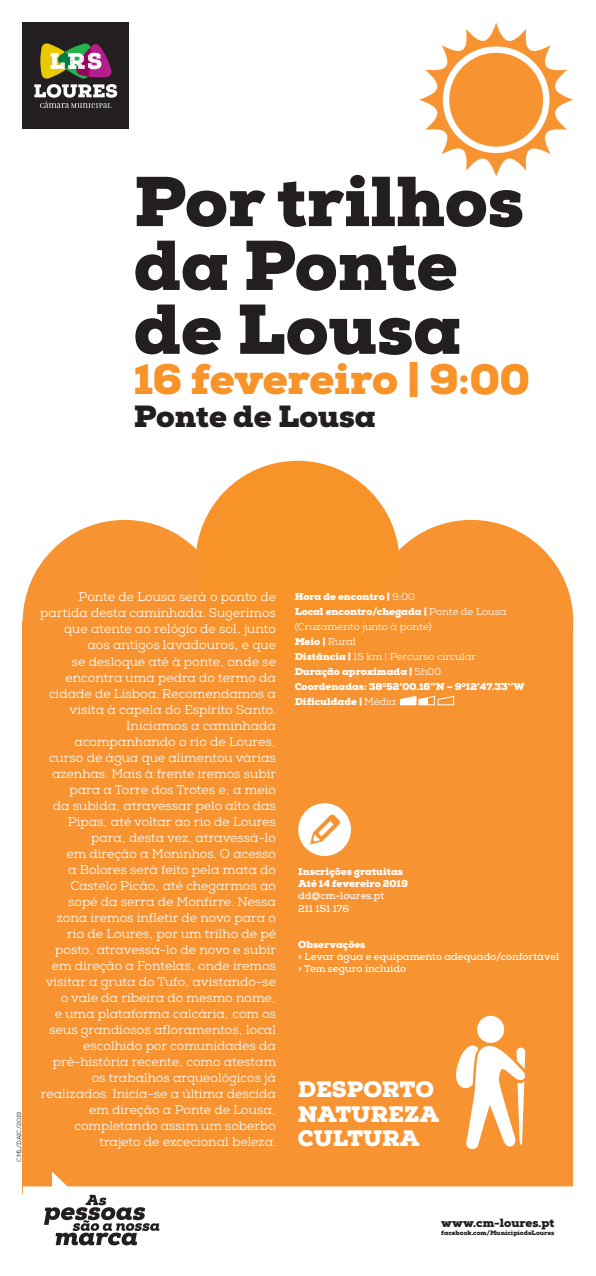
<style>
.page{position:relative;width:596px;height:1276px;background:#fff}
.page>*{position:absolute;margin:0;border:0;box-sizing:border-box;transform-origin:0 0}
.t1{font:900 70.4px "Nexa Slab";color:#231f20}
.t2{font:900 42.6px "Nexa Slab";color:#f79328}
.t3{font:900 30.6px "Nexa Slab";color:#231f20}
.t4{font:900 22.3px "Nexa Slab";color:#fff}
.t5{font:12.5px/16px "Nexa Slab";color:#fff;text-align:right}
.t6{font:900 11.9px "Nexa Slab";color:#231f20}
.t7{font:900 10px "Nexa Slab";color:#fff}
.t8{font:700 10px "Nexa Slab";color:#fff}
.t9{font:10px "Nexa Slab";color:#fff}
.t10{font:700 9.9px "Nexa Slab";color:#fff}
.t11{font:900 6.3px "Nexa Slab";color:#231f20}
.t12{font:6px "Nexa Slab";color:#231f20}
.s1{font-weight:400}
.s2{font-weight:900}
</style>
<div class="page">
<div style="left:23px;top:23px;width:106px;height:106px;background:#231f20"></div>
<svg style="left:34px;top:43px;width:83px;height:65px"></svg>
<div style="left:23px;top:622px;width:549px;height:571px;background:#f79330"></div>
<div style="left:23px;top:520px;width:203px;height:203px;background:#f79330;border-radius:50%"></div>
<div style="left:369px;top:520px;width:204px;height:203px;background:#f79330;border-radius:50%"></div>
<div style="left:195px;top:461px;width:204px;height:203px;background:#f79328;border-radius:50%"></div>
<div style="left:298px;top:803px;width:53px;height:53px;background:#fff;border-radius:50%"></div>
<svg style="left:310px;top:814px;width:30px;height:30px"></svg>
<div style="left:477px;top:1016px;width:27px;height:27px;background:#fff;border-radius:50%"></div>
<svg style="left:456px;top:1045px;width:69px;height:105px"></svg>
<svg style="left:400px;top:695px;width:54px;height:10px"></svg>
<svg style="left:419px;top:23px;width:154px;height:154px"></svg>
<svg style="left:442px;top:46px;width:107px;height:107px"></svg>
<div style="left:449px;top:53px;width:93px;height:94px;background:#f79330;border-radius:50%"></div>
<svg style="left:23px;top:1171px;width:550px;height:75px"></svg>
<svg style="left:44px;top:1194px;width:115px;height:51px"></svg>
<p class="t1" style="left:134px;top:157px;width:391px">Por trilhos</p>
<p class="t1" style="left:134px;top:221px;width:325px">da Ponte</p>
<p class="t1" style="left:134px;top:285px;width:329px">de Lousa</p>
<p class="t2" style="left:134px;top:352px;width:397px">16 fevereiro | 9:00</p>
<p class="t3" style="left:134px;top:397px;width:243px">Ponte de Lousa</p>
<p class="t12" style="left:16px;top:1161px;width:51px;rotate:-90deg">CML/DAIC/2019</p>
<p class="t5" style="left:40px;top:589px;width:237px">Ponte de Lousa será o ponto de partida desta caminhada. Sugerimos que atente ao relógio de sol, junto aos antigos lavadouros, e que<br>se desloque até à ponte, onde se encontra uma pedra do termo da cidade de Lisboa. Recomendamos a visita à capela do Espírito Santo.</p>
<p class="t5" style="left:49px;top:717px;width:228px">Iniciamos a caminhada acompanhando o rio de Loures, curso de água que alimentou várias azenhas. Mais à frente iremos subir para a Torre dos Trotes e, a meio<br>da subida, atravessar pelo alto das<br>Pipas, até voltar ao rio de Loures para, desta vez, atravessá-lo</p>
<p class="t5" style="left:46px;top:845px;width:232px">em direção a Moninhos. O acesso<br>a Bolores será feito pela mata do Castelo Picão, até chegarmos ao sopé da serra de Monfirre. Nessa zona iremos infletir de novo para o rio de Loures, por um trilho de pé posto, atravessá-lo de novo e subir em direção a Fontelas, onde iremos visitar a gruta do Tufo, avistando-se</p>
<p class="t5" style="left:61px;top:989px;width:216px">o vale da ribeira do mesmo nome,</p>
<p class="t5" style="left:49px;top:1005px;width:228px">e uma plataforma calcária, com os seus grandiosos afloramentos, local escolhido por comunidades da</p>
<p class="t5" style="left:41px;top:1053px;width:236px">pré-história recente, como atestam os trabalhos arqueológicos já realizados. Inicia-se a última descida em direção a Ponte de Lousa, completando assim um soberbo trajeto de excecional beleza.</p>
<p class="t7" style="left:294px;top:590px;width:122px">Hora de encontro | <span class="s1">9:00</span></p>
<p class="t7" style="left:294px;top:605px;width:213px">Local encontro/chegada | <span class="s1">Ponte de Lousa</span></p>
<p class="t9" style="left:294px;top:621px;width:138px">(Cruzamento junto à ponte)</p>
<p class="t7" style="left:294px;top:635px;width:63px">Meio | <span class="s1">Rural</span></p>
<p class="t9" style="left:294px;top:651px;width:183px"><span class="s2">Distância |</span> 15 km | Percurso circular</p>
<p class="t7" style="left:294px;top:665px;width:148px">Duração aproximada | <span class="s1">5h00</span></p>
<p class="t7" style="left:294px;top:680px;width:231px">Coordenadas: 38<sup>0</sup>52’00.16’’N – 9<sup>0</sup>12’47.33’’W</p>
<p class="t7" style="left:294px;top:695px;width:103px">Dificuldade | <span class="s1">Média</span></p>
<p class="t7" style="left:298px;top:865px;width:106px">Inscrições gratuitas</p>
<p class="t7" style="left:298px;top:877px;width:111px">Até 14 fevereiro 2019</p>
<p class="t10" style="left:298px;top:889px;width:87px">dd@cm-loures.pt</p>
<p class="t10" style="left:298px;top:902px;width:52px">211 151 176</p>
<p class="t7" style="left:298px;top:938px;width:69px">Observações</p>
<p class="t8" style="left:298px;top:950px;width:262px">&gt; Levar água e equipamento adequado/confortável</p>
<p class="t8" style="left:298px;top:962px;width:109px">&gt; Tem seguro incluído</p>
<p class="t4" style="left:298px;top:1075px;width:138px">DESPORTO</p>
<p class="t4" style="left:298px;top:1099px;width:142px">NATUREZA</p>
<p class="t4" style="left:298px;top:1124px;width:123px">CULTURA</p>
<p class="t6" style="left:441px;top:1215px;width:114px">www.cm-loures.pt</p>
<p class="t11" style="left:441px;top:1228px;width:114px">facebook.com/MunicipiodeLoures</p>
</div>
